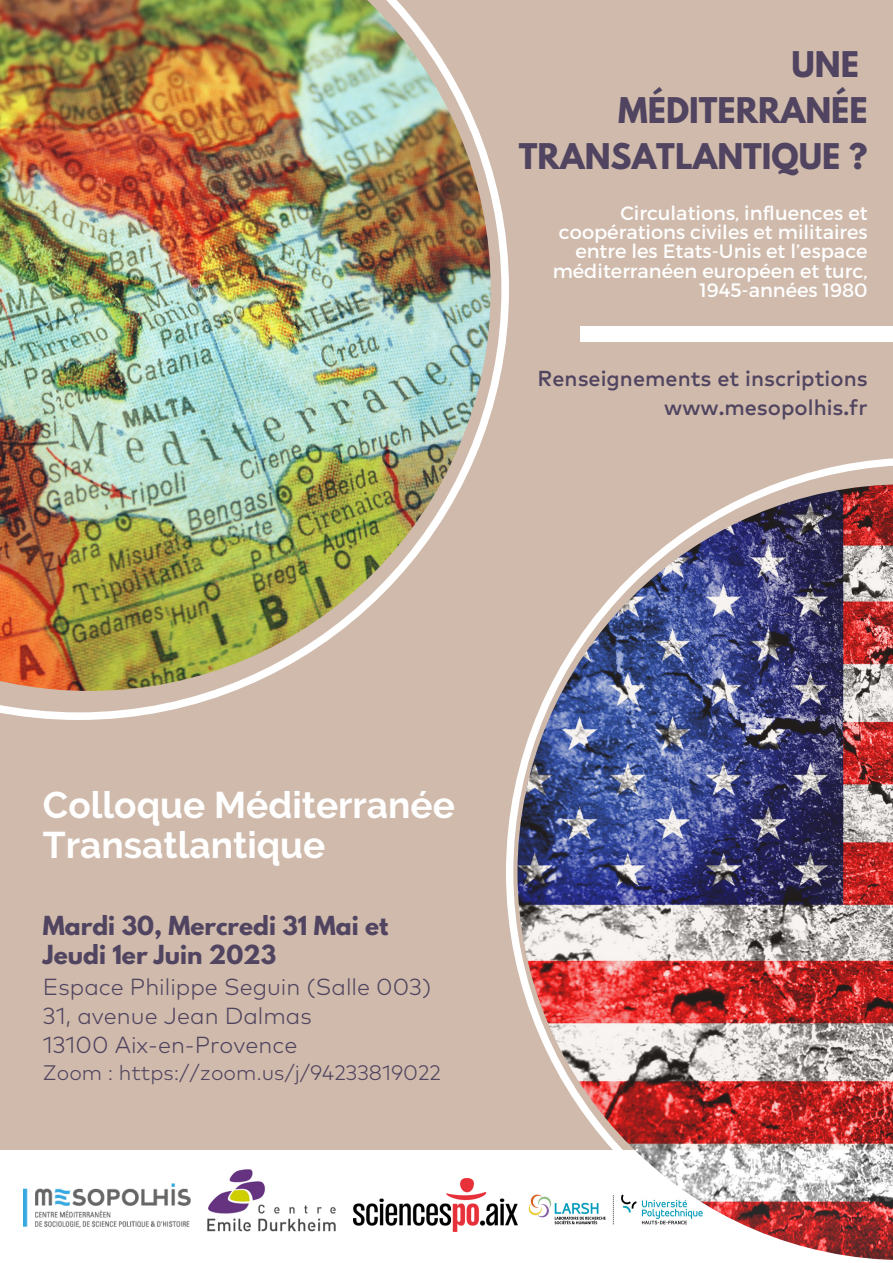
<style>
.page{position:relative;width:893px;height:1263px;background:#cfbaab}
.page>*{position:absolute;margin:0;border:0;box-sizing:border-box;transform-origin:0 0}
.t1{font:700 37.05px/39.9px "Raleway";color:#fff}
.t2{font:700 31.35px/46.1px "League Spartan";color:#504460;text-align:right}
.t3{font:300 23.25px "Mark Pro";color:#504460}
.t4{font:700 23.25px "League Spartan";color:#504460}
.t5{font:500 21.67px/29.2px "Mark Pro";color:#504460;text-align:right}
.t6{font:300 21px "Mark Pro";color:#504460}
.t7{font:19.35px/19.1px "Montserrat";color:#fff;text-align:right}
</style>
<div class="page">
<svg style="left:506px;top:458px;width:387px;height:509px"></svg>
<svg style="left:0;top:167px;width:509px;height:553px"></svg>
<img style="left:0;top:0;width:491px;height:691px">
<div style="left:579px;top:326px;width:314px;height:16px;background:#fff"></div>
<div style="left:0;top:1150px;width:893px;height:113px;background:#fff"></div>
<img style="left:517px;top:484px;width:376px;height:776px">
<img style="left:353px;top:1178px;width:164px;height:54px">
<img style="left:207px;top:1169px;width:129px;height:63px">
<img style="left:23px;top:1183px;width:168px;height:44px">
<p class="t2" style="left:791px;top:45px;width:69px">UNE</p>
<p class="t2" style="left:519px;top:91px;width:350px">MÉDITERRANÉE<br>TRANSATLANTIQUE ?</p>
<p class="t7" style="left:553px;top:203px;width:316px">Circulations, influences et coopérations civiles et militaires entre les Etats-Unis et l’espace méditerranéen européen et turc,<br>1945-années 1980</p>
<p class="t5" style="left:537px;top:365px;width:331px">Renseignements et inscriptions www.mesopolhis.fr</p>
<p class="t1" style="left:43px;top:785px;width:413px">Colloque Méditerranée<br>Transatlantique</p>
<p class="t4" style="left:43px;top:914px;width:347px">Mardi 30, Mercredi 31 Mai et</p>
<p class="t4" style="left:43px;top:943px;width:235px">Jeudi 1er Juin 2023</p>
<p class="t3" style="left:43px;top:976px;width:390px">Espace Philippe Seguin (Salle 003)</p>
<p class="t3" style="left:43px;top:1005px;width:270px">31, avenue Jean Dalmas</p>
<p class="t3" style="left:43px;top:1035px;width:256px">13100 Aix-en-Provence</p>
<p class="t6" style="left:43px;top:1063px;width:399px">Zoom : https://zoom.us/j/94233819022</p>
</div>
